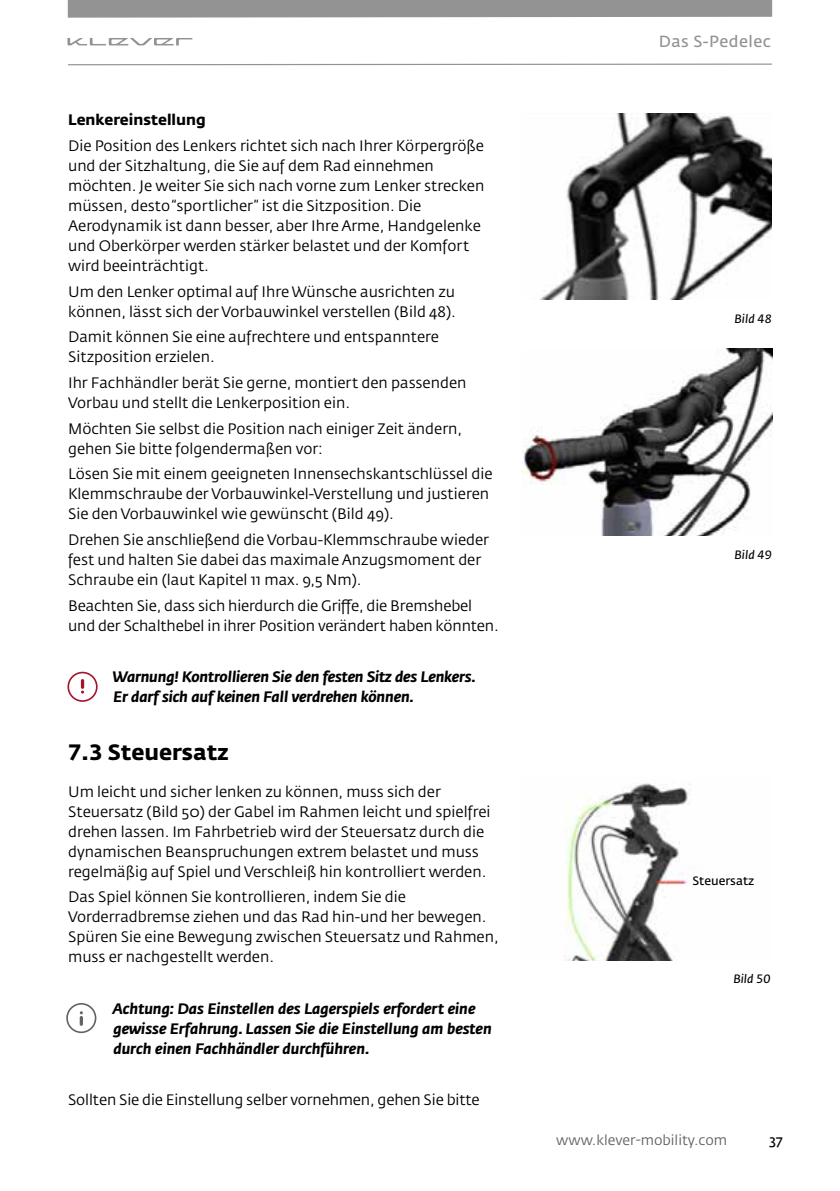
<style>
.page{position:relative;width:840px;height:1191px;background:#fff}
.page>*{position:absolute;margin:0;border:0;box-sizing:border-box;transform-origin:0 0}
.t1{font:700 22px "Fedra Sans Std";color:#000}
.t2{font:16px "Fedra Sans Std";letter-spacing:.03em;color:#939393}
.t3{font:15px/20px "Fedra Sans Std";color:#000}
.t4{font:italic 700 15px/20px "Fedra Sans Std";color:#000}
.t5{font:700 15px "Fedra Sans Std";color:#000}
.t6{font:14px "Fedra Sans Std";color:#636363}
.t7{font:14px "Fedra Sans Std";color:#000}
.t8{font:italic 12px "Fedra Sans Std";color:#000}
.t9{font:12px "Fedra Sans Std";color:#000}
</style>
<div class="page">
<svg style="left:68px;top:63px;width:704px;height:3px"></svg>
<div style="left:68px;top:0;width:703px;height:18px;background:#939393"></div>
<svg style="left:67px;top:38px;width:125px;height:8px"></svg>
<svg style="left:67px;top:671px;width:31px;height:31px"></svg>
<svg style="left:66px;top:1003px;width:30px;height:30px"></svg>
<img style="left:540px;top:113px;width:231px;height:186px">
<img style="left:522px;top:349px;width:250px;height:186px">
<img style="left:564px;top:783px;width:127px;height:177px">
<p class="t5" style="left:68px;top:110px;width:139px">Lenkereinstellung</p>
<p class="t3" style="left:68px;top:136px;width:417px">Die Position des Lenkers richtet sich nach Ihrer Körpergröße und der Sitzhaltung, die Sie auf dem Rad einnehmen möchten. Je weiter Sie sich nach vorne zum Lenker strecken müssen, desto “sportlicher” ist die Sitzposition. Die Aerodynamik ist dann besser, aber Ihre Arme, Handgelenke und Oberkörper werden stärker belastet und der Komfort wird beeinträchtigt.</p>
<p class="t3" style="left:68px;top:281px;width:389px">Um den Lenker optimal auf Ihre Wünsche ausrichten zu können, lässt sich der Vorbauwinkel verstellen (Bild 48).</p>
<p class="t3" style="left:68px;top:327px;width:372px">Damit können Sie eine aufrechtere und entspanntere<br>Sitzposition erzielen.</p>
<p class="t3" style="left:68px;top:373px;width:399px">Ihr Fachhändler berät Sie gerne, montiert den passenden<br>Vorbau und stellt die Lenkerposition ein.</p>
<p class="t3" style="left:68px;top:418px;width:395px">Möchten Sie selbst die Position nach einiger Zeit ändern, gehen Sie bitte folgendermaßen vor:</p>
<p class="t3" style="left:68px;top:464px;width:426px">Lösen Sie mit einem geeigneten Innensechskantschlüssel die<br>Klemmschraube der Vorbauwinkel-Verstellung und justieren<br>Sie den Vorbauwinkel wie gewünscht (Bild 49).</p>
<p class="t3" style="left:68px;top:530px;width:422px">Drehen Sie anschließend die Vorbau-Klemmschraube wieder fest und halten Sie dabei das maximale Anzugsmoment der<br>Schraube ein (laut Kapitel 11 max. 9,5 Nm).</p>
<p class="t3" style="left:68px;top:595px;width:432px">Beachten Sie, dass sich hierdurch die Griffe, die Bremshebel und der Schalthebel in ihrer Position verändert haben könnten.</p>
<p class="t4" style="left:113px;top:667px;width:364px">Warnung! Kontrollieren Sie den festen Sitz des Lenkers.<br>Er darf sich auf keinen Fall verdrehen können.</p>
<h1 class="t1" style="left:68px;top:738px;width:162px">7.3 Steuersatz</h1>
<p class="t3" style="left:68px;top:781px;width:423px">Um leicht und sicher lenken zu können, muss sich der Steuersatz (Bild 50) der Gabel im Rahmen leicht und spielfrei drehen lassen. Im Fahrbetrieb wird der Steuersatz durch die dynamischen Beanspruchungen extrem belastet und muss regelmäßig auf Spiel und Verschleiß hin kontrolliert werden.</p>
<p class="t3" style="left:68px;top:887px;width:432px">Das Spiel können Sie kontrollieren, indem Sie die Vorderradbremse ziehen und das Rad hin-und her bewegen.<br>Spüren Sie eine Bewegung zwischen Steuersatz und Rahmen, muss er nachgestellt werden.</p>
<p class="t4" style="left:113px;top:998px;width:380px">Achtung: Das Einstellen des Lagerspiels erfordert eine gewisse Erfahrung. Lassen Sie die Einstellung am besten durch einen Fachhändler durchführen.</p>
<p class="t3" style="left:68px;top:1090px;width:413px">Sollten Sie die Einstellung selber vornehmen, gehen Sie bitte</p>
<p class="t2" style="left:658px;top:32px;width:114px">Das S-Pedelec</p>
<p class="t8" style="left:734px;top:311px;width:39px">Bild 48</p>
<p class="t8" style="left:734px;top:547px;width:39px">Bild 49</p>
<p class="t9" style="left:692px;top:873px;width:63px">Steuersatz</p>
<p class="t8" style="left:733px;top:971px;width:39px">Bild 50</p>
<p class="t6" style="left:556px;top:1131px;width:172px">www.klever-mobility.com</p>
<p class="t7" style="left:768px;top:1131px;width:15px">37</p>
</div>
